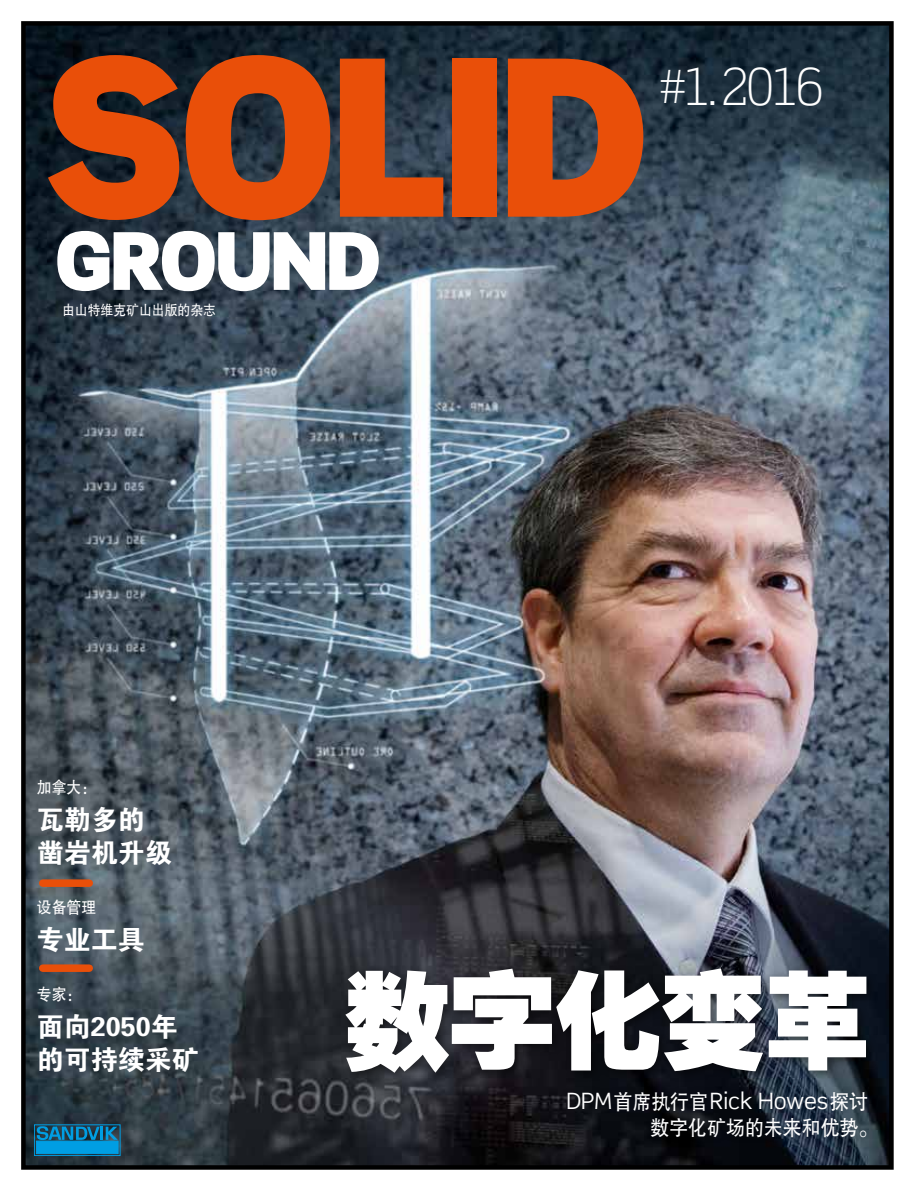
<style>
.page{position:relative;width:915px;height:1191px;background:#fff}
.page>*{position:absolute;margin:0;border:0;box-sizing:border-box;transform-origin:0 0}
.t1{font:900 219.15px "Scene Pro";letter-spacing:-.025em;color:#e94f09;scale:.95 1}
.t2{font:105px "FZCCHJW GB1 0";color:#fff}
.t3{font:900 79.95px "Scene Pro";letter-spacing:-.025em;color:#fff;scale:.95 1}
.t4{font:300 51.15px "Scene Pro";color:#fff;scale:.95 1}
.t5{font:27px/33px "FZDHTJW GB1 0";color:#fff}
.t6{font:22.5px "Scene Pro";letter-spacing:-.01em;color:#fff}
.t7{font:21px "FZHTJW GB1 0";color:#fff;scale:.9 1}
.t8{font:16.5px "FZHTJW GB1 0";color:#fff;scale:.9 1}
.t9{font:14.25px "FZHTJW GB1 0";color:#fff;scale:.9 1}
.s1{font-family:"FZHTJW GB1 0";font-size:21px}
</style>
<div class="page">
<img style="left:26px;top:26px;width:862px;height:1138px">
<div style="left:21px;top:21px;width:872px;height:1148px;border:4px solid #000"></div>
<div style="left:34px;top:1124px;width:86px;height:31px;border:1px solid #009ee3"></div>
<div style="left:36px;top:1141px;width:82px;height:12px;background:#009ee3"></div>
<div style="left:36px;top:1140px;width:82px;height:14px;border:1px solid #009ee3"></div>
<svg style="left:37px;top:1125px;width:81px;height:15px"></svg>
<div style="left:43px;top:879px;width:46px;height:8px;background:#e94f09"></div>
<div style="left:43px;top:964px;width:46px;height:8px;background:#e94f09"></div>
<div style="left:559px;top:1084px;width:317px;height:62px;background:#000;opacity:.2"></div>
<div style="left:340px;top:962px;width:537px;height:121px;background:#000;opacity:.53"></div>
<h1 class="t1" style="left:45px;top:-7px;width:637px">SOLID</h1>
<h3 class="t3" style="left:55px;top:208px;width:345px">GROUND</h3>
<p class="t9" style="left:62px;top:302px;width:173px">由山特维克矿山出版的杂志</p>
<h3 class="t4" style="left:658px;top:56px;width:176px">#1.2016</h3>
<p class="t8" style="left:37px;top:778px;width:68px">加拿大：</p>
<p class="t5" style="left:37px;top:803px;width:136px">瓦勒多的凿岩机升级</p>
<p class="t8" style="left:37px;top:898px;width:68px">设备管理</p>
<p class="t5" style="left:37px;top:923px;width:109px">专业工具</p>
<p class="t8" style="left:37px;top:985px;width:51px">专家：</p>
<p class="t5" style="left:37px;top:1010px;width:164px">面向2050年的可持续采矿</p>
<h2 class="t2" style="left:344px;top:963px;width:527px">数字化变革</h2>
<p class="t6" style="left:566px;top:1087px;width:303px">DPM<span class="s1">首席执行官</span>Rick Howes<span class="s1">探讨</span></p>
<p class="t7" style="left:650px;top:1116px;width:254px">数字化矿场的未来和优势。</p>
</div>
